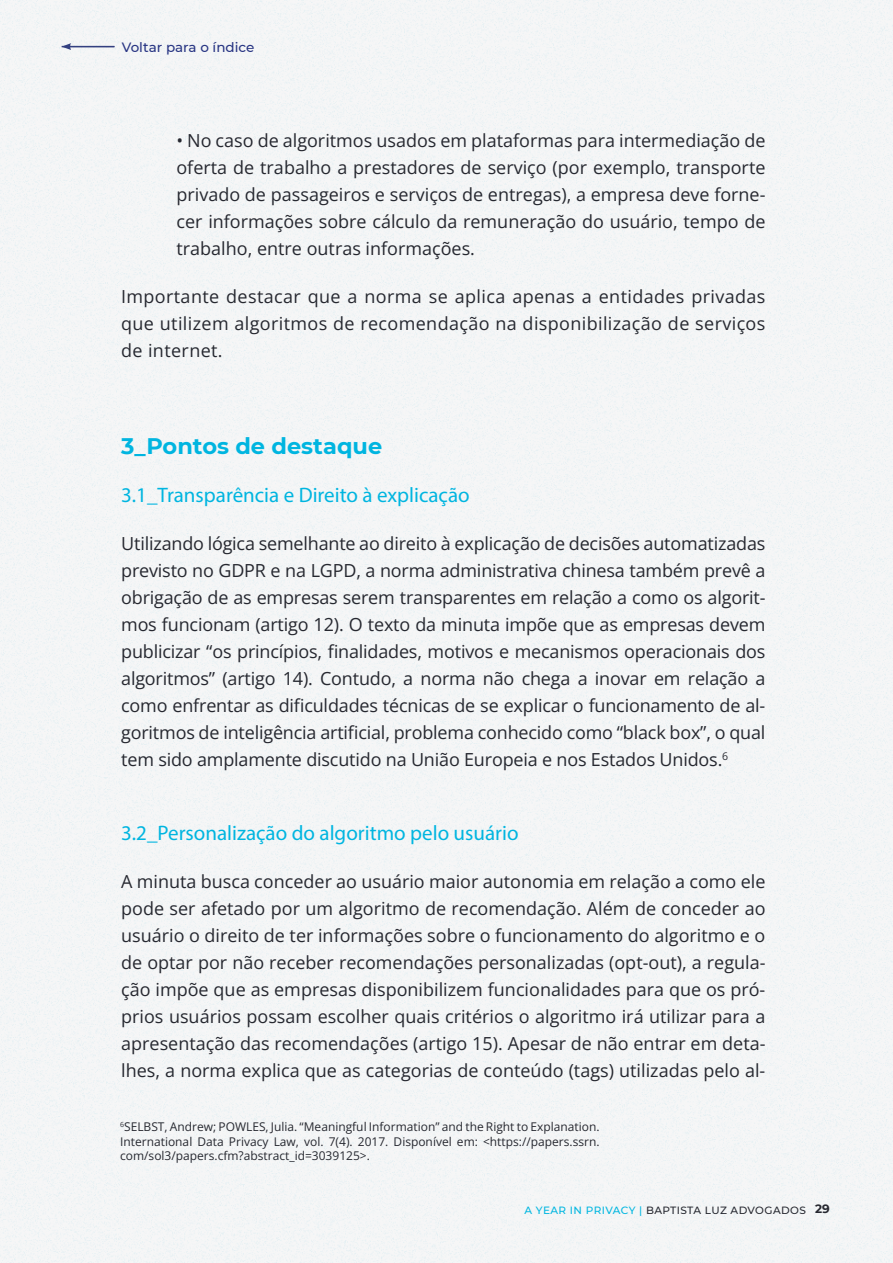
<style>
.page{position:relative;width:893px;height:1263px;background:#fff}
.page>*{position:absolute;margin:0;border:0;box-sizing:border-box;transform-origin:0 0}
.t1{font:700 22.5px "Montserrat";color:#00b5e0}
.t2{font:21px "Myriad Pro";color:#00b5e0}
.t3{font:800 18px/27px "Open Sans";color:#262830;text-align:justify}
.t4{font:500 13.5px "Montserrat";color:#283583}
.t5{font:800 12px/14.4px "Open Sans";color:#262830;text-align:justify}
.t6{font:500 10.5px "Montserrat";letter-spacing:.04em;color:#262830}
.s1{color:#00b6e0}
.s2{font-weight:700;font-size:12px}
</style>
<div class="page">
<div style="left:0;top:0;width:733px;height:1263px;background:#f4f5f6"></div>
<div style="left:733px;top:0;width:160px;height:1263px;background:#f4f5f6"></div>
<div style="left:0;top:0;width:347px;height:144px;background:#f4f5f6"></div>
<svg style="left:62px;top:43px;width:9px;height:7px"></svg>
<hr style="left:62px;top:46px;width:52px;height:1px;background:#334080">
<p class="t4" style="left:122px;top:38px;width:134px">Voltar para o índice</p>
<p class="t3" style="left:176px;top:126px;width:591px">• No caso de algoritmos usados em plataformas para intermediação de oferta de trabalho a prestadores de serviço (por exemplo, transporte privado de passageiros e serviços de entregas), a empresa deve forne&shy;cer informações sobre cálculo da remuneração do usuário, tempo de trabalho, entre outras informações.</p>
<p class="t3" style="left:121px;top:283px;width:646px">Importante destacar que a norma se aplica apenas a entidades privadas que utilizem algoritmos de recomendação na disponibilização de serviços de internet.</p>
<p class="t1" style="left:121px;top:429px;width:263px">3_Pontos de destaque</p>
<p class="t2" style="left:121px;top:482px;width:350px">3.1_Transparência e Direito à explicação</p>
<p class="t3" style="left:121px;top:530px;width:646px">Utilizando lógica semelhante ao direito à explicação de decisões automatizadas previsto no GDPR e na LGPD, a norma administrativa chinesa também prevê a obrigação de as empresas serem transparentes em relação a como os algorit&shy;mos funcionam (artigo 12). O texto da minuta impõe que as empresas devem publicizar “os princípios, finalidades, motivos e mecanismos operacionais dos algoritmos” (artigo 14). Contudo, a norma não chega a inovar em relação a como enfrentar as dificuldades técnicas de se explicar o funcionamento de al&shy;goritmos de inteligência artificial, problema conhecido como “black box”, o qual tem sido amplamente discutido na União Europeia e nos Estados Unidos.<sup>6</sup></p>
<p class="t2" style="left:121px;top:820px;width:399px">3.2_Personalização do algoritmo pelo usuário</p>
<p class="t3" style="left:121px;top:867px;width:646px">A minuta busca conceder ao usuário maior autonomia em relação a como ele pode ser afetado por um algoritmo de recomendação. Além de conceder ao usuário o direito de ter informações sobre o funcionamento do algoritmo e o de optar por não receber recomendações personalizadas (opt-out), a regula&shy;ção impõe que as empresas disponibilizem funcionalidades para que os pró&shy;prios usuários possam escolher quais critérios o algoritmo irá utilizar para a apresentação das recomendações (artigo 15). Apesar de não entrar em deta&shy;lhes, a norma explica que as categorias de conteúdo (tags) utilizadas pelo al-</p>
<p class="t5" style="left:120px;top:1119px;width:481px"><sup>6</sup>SELBST, Andrew; POWLES, Julia. “Meaningful Information” and the Right to Explanation.<br>International Data Privacy Law, vol. 7(4). 2017. Disponível em: &lt;https://papers.ssrn. com/sol3/papers.cfm?abstract_id=3039125&gt;.</p>
<p class="t6" style="left:525px;top:1203px;width:307px"><span class="s1">A YEAR IN PRIVACY |</span> BAPTISTA LUZ ADVOGADOS <span class="s2">29</span></p>
</div>
